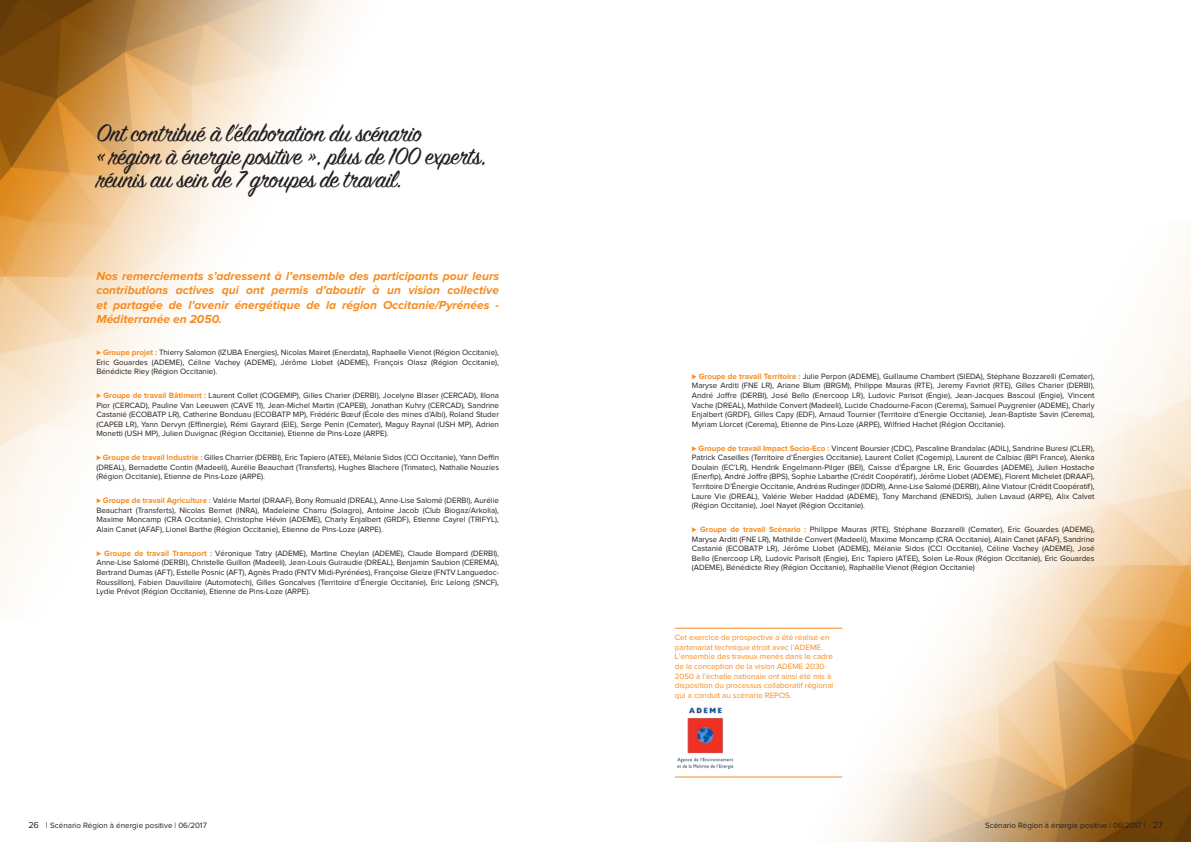
<style>
.page{position:relative;width:1191px;height:842px;background:#fff}
.page>*{position:absolute;margin:0;border:0;box-sizing:border-box;transform-origin:0 0}
._00B_TITRE_VERT{font:27px/23px "Sign Painter House Script";letter-spacing:-.02em;color:#231f20}
._03_TXT_COURANT{font:italic 700 12px/14.4px "Proxima Nova";color:#f68b1f;text-align:justify}
._03_TXT_COURANT-2{font:8px/9.6px "Proxima Nova";color:#231f20;text-align:justify}
._05_TXT_COULEUR_ENCA{font:8px/9.6px "Proxima Nova";color:#f68b1f}
.s1{font-weight:700;color:#f68b1f}
.s2{font-size:9px}
</style>
<div class="page">
<img style="left:0;top:0;width:347px;height:600px">
<img style="left:674px;top:242px;width:517px;height:600px">
<hr style="left:675px;top:628px;width:167px;height:1px;background:#f68b1f">
<hr style="left:675px;top:777px;width:167px;height:1px;background:#f68b1f">
<img style="left:677px;top:708px;width:57px;height:60px">
<p class="_00B_TITRE_VERT" style="left:96px;top:124px;width:392px">Ont contribué à l’élaboration du scénario<br>« région à énergie positive », plus de 100 experts, réunis au sein de 7 groupes de travail.</p>
<p class="_03_TXT_COURANT" style="left:96px;top:269px;width:404px">Nos remerciements s’adressent à l’ensemble des participants pour leurs contributions actives qui ont permis d’aboutir à un vision collective et partagée de l’avenir énergétique de la région Occitanie/Pyrénées - Méditerranée en 2050.</p>
<p class="_03_TXT_COURANT-2" style="left:96px;top:348px;width:404px"><span class="s1">⊲ Groupe projet :</span> Thierry Salomon (IZUBA Energies), Nicolas Mairet (Enerdata), Raphaelle Vienot (Région Occitanie), Eric Gouardes (ADEME), Céline Vachey (ADEME), Jérôme Llobet (ADEME), François Olasz (Région Occitanie), Bénédicte Riey (Région Occitanie).</p>
<p class="_03_TXT_COURANT-2" style="left:96px;top:391px;width:404px"><span class="s1">⊲ Groupe de travail Bâtiment :</span> Laurent Collet (COGEMIP), Gilles Charier (DERBI), Jocelyne Blaser (CERCAD), Illona Pior (CERCAD), Pauline Van Leeuwen (CAVE 11), Jean-Michel Martin (CAPEB), Jonathan Kuhry (CERCAD), Sandrine Castanié (ECOBATP LR), Catherine Bonduau (ECOBATP MP), Frédéric Bœuf (École des mines d’Albi), Roland Studer (CAPEB LR), Yann Dervyn (Effinergie), Rémi Gayrard (EIE), Serge Penin (Cemater), Maguy Raynal (USH MP), Adrien Monetti (USH MP), Julien Duvignac (Région Occitanie), Etienne de Pins-Loze (ARPE).</p>
<p class="_03_TXT_COURANT-2" style="left:96px;top:453px;width:404px"><span class="s1">⊲ Groupe de travail Industrie :</span> Gilles Charrier (DERBI), Eric Tapiero (ATEE), Mélanie Sidos (CCI Occitanie), Yann Deffin (DREAL), Bernadette Contin (Madeeli), Aurélie Beauchart (Transferts), Hughes Blachere (Trimatec), Nathalie Nouzies (Région Occitanie), Etienne de Pins-Loze (ARPE).</p>
<p class="_03_TXT_COURANT-2" style="left:96px;top:496px;width:404px"><span class="s1">⊲ Groupe de travail Agriculture :</span> Valérie Martel (DRAAF), Bony Romuald (DREAL), Anne-Lise Salomé (DERBI), Aurélie Beauchart (Transferts), Nicolas Bernet (INRA), Madeleine Charru (Solagro), Antoine Jacob (Club Biogaz/Arkolia), Maxime Moncamp (CRA Occitanie), Christophe Hévin (ADEME), Charly Enjalbert (GRDF), Etienne Cayrel (TRIFYL), Alain Canet (AFAF), Lionel Barthe (Région Occitanie), Etienne de Pins-Loze (ARPE).</p>
<p class="_03_TXT_COURANT-2" style="left:96px;top:549px;width:404px"><span class="s1">⊲ Groupe de travail Transport :</span> Véronique Tatry (ADEME), Martine Cheylan (ADEME), Claude Bompard (DERBI), Anne-Lise Salomé (DERBI), Christelle Guillon (Madeeli), Jean-Louis Guiraudie (DREAL), Benjamin Saubion (CEREMA), Bertrand Dumas (AFT), Estelle Posnic (AFT), Agnès Prado (FNTV Midi-Pyrénées), Françoise Gleize (FNTV Languedoc-Roussillon), Fabien Dauvillaire (Automotech), Gilles Goncalves (Territoire d’Énergie Occitanie), Eric Lelong (SNCF), Lydie Prévot (Région Occitanie), Etienne de Pins-Loze (ARPE).</p>
<p class="_03_TXT_COURANT-2" style="left:692px;top:372px;width:404px"><span class="s1">⊲ Groupe de travail Territoire :</span> Julie Perpon (ADEME), Guillaume Chambert (SIEDA), Stéphane Bozzarelli (Cemater), Maryse Arditi (FNE LR), Ariane Blum (BRGM), Philippe Mauras (RTE), Jeremy Favriot (RTE), Gilles Charier (DERBI), André Joffre (DERBI), José Bello (Enercoop LR), Ludovic Parisot (Engie), Jean-Jacques Bascoul (Engie), Vincent Vache (DREAL), Mathilde Convert (Madeeli), Lucide Chadourne-Facon (Cerema), Samuel Puygrenier (ADEME), Charly Enjalbert (GRDF), Gilles Capy (EDF), Arnaud Tournier (Territoire d’Energie Occitanie), Jean-Baptiste Savin (Cerema), Myriam Llorcet (Cerema), Etienne de Pins-Loze (ARPE), Wilfried Hachet (Région Occitanie).</p>
<p class="_03_TXT_COURANT-2" style="left:692px;top:443px;width:404px"><span class="s1">⊲ Groupe de travail Impact Socio-Eco :</span> Vincent Boursier (CDC), Pascaline Brandalac (ADIL), Sandrine Buresi (CLER), Patrick Caseilles (Territoire d’Énergies Occitanie), Laurent Collet (Cogemip), Laurent de Calbiac (BPI France), Alenka Doulain (EC’LR), Hendrik Engelmann-Pilger (BEI), Caisse d’Épargne LR, Eric Gouardes (ADEME), Julien Hostache (Enerfip), André Joffre (BPS), Sophie Labarthe (Crédit Coopératif), Jérôme Llobet (ADEME), Florent Michelet (DRAAF), Territoire D’Énergie Occitanie, Andréas Rudinger (IDDRI), Anne-Lise Salomé (DERBI), Aline Viatour (Crédit Coopératif), Laure Vie (DREAL), Valérie Weber Haddad (ADEME), Tony Marchand (ENEDIS), Julien Lavaud (ARPE), Alix Calvet (Région Occitanie), Joel Nayet (Région Occitanie).</p>
<p class="_03_TXT_COURANT-2" style="left:692px;top:525px;width:404px"><span class="s1">⊲ Groupe de travail Scénario :</span> Philippe Mauras (RTE), Stéphane Bozzarelli (Cemater), Eric Gouardes (ADEME), Maryse Arditi (FNE LR), Mathilde Convert (Madeeli), Maxime Moncamp (CRA Occitanie), Alain Canet (AFAF), Sandrine Castanié (ECOBATP LR), Jérôme Llobet (ADEME), Mélanie Sidos (CCI Occitanie), Céline Vachey (ADEME), José Bello (Enercoop LR), Ludovic Parisolt (Engie), Eric Tapiero (ATEE), Solen Le-Roux (Région Occitanie), Eric Gouardes (ADEME), Bénédicte Riey (Région Occitanie), Raphaëlle Vienot (Région Occitanie)</p>
<p class="_05_TXT_COULEUR_ENCA" style="left:675px;top:633px;width:160px">Cet exercice de prospective a été réalisé en partenariat technique étroit avec l’ADEME.<br>L’ensemble des travaux menés dans le cadre de la conception de la vision ADEME 2030- 2050 à l’échelle nationale ont ainsi été mis à disposition du processus collaboratif régional qui a conduit au scénario REPOS.</p>
<p class="_03_TXT_COURANT-2" style="left:28px;top:821px;width:180px"><span class="s2">26 |</span> Scénario Région à énergie positive | 06/2017</p>
<p class="_03_TXT_COURANT-2" style="left:985px;top:821px;width:179px">Scénario Région à énergie positive | 06/2017 <span class="s2">| 27</span></p>
</div>
